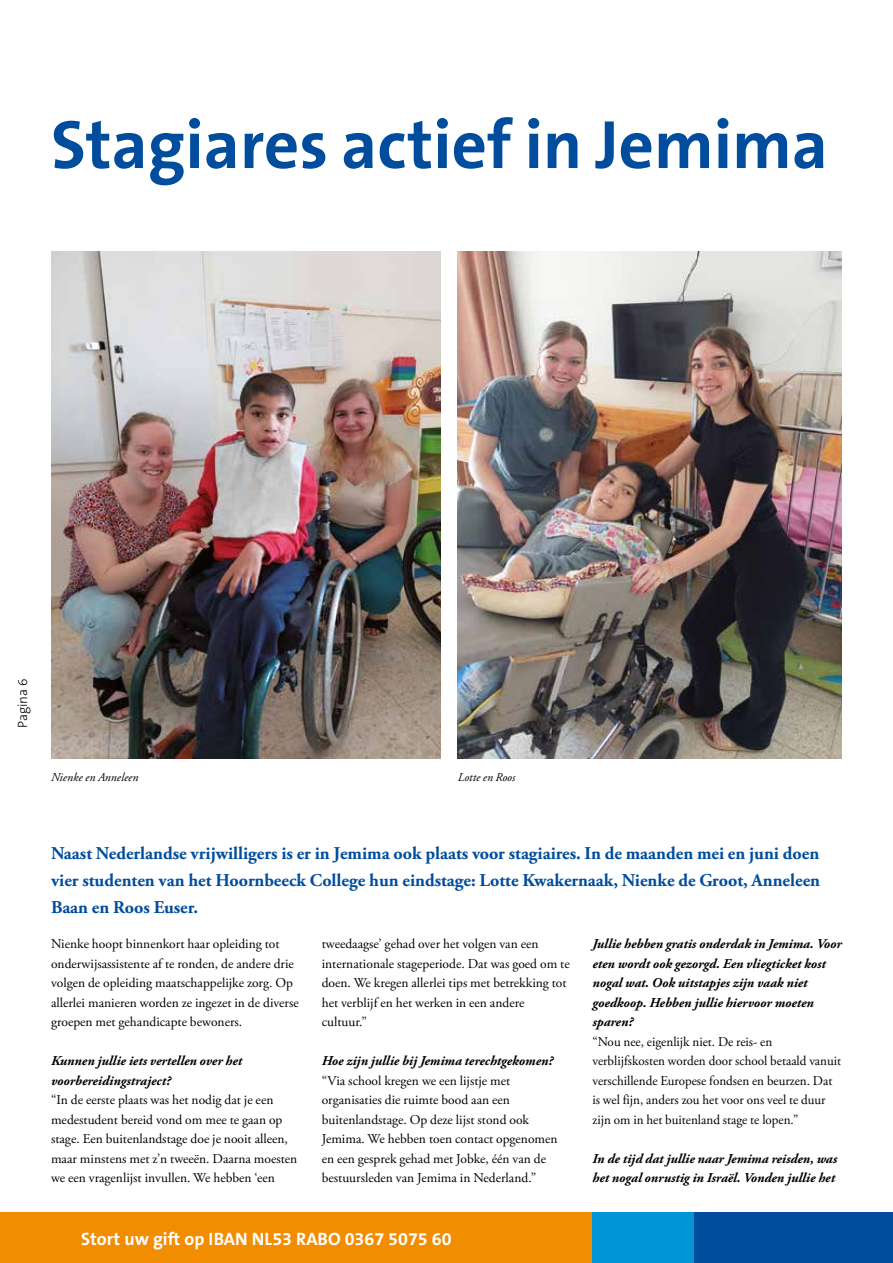
<style>
.page{position:relative;width:893px;height:1263px;background:#fff}
.page>*{position:absolute;margin:0;border:0;box-sizing:border-box;transform-origin:0 0}
.t1{font:700 69px "The Sans B7";color:#004d9d}
.t2{font:700 18px/27px "Adobe Garamond Pro";color:#004d9d;text-align:justify}
.t3{font:700 18px "The Sans B7";color:#fff}
.t4{font:13.5px/19.5px "Adobe Garamond Pro";color:#000}
.t5{font:italic 700 13.5px/19.5px "Adobe Garamond Pro";color:#000}
.t6{font:300 13.5px "The Sans B3";color:#000}
.t7{font:italic 12px "Adobe Garamond Pro";color:#000}
</style>
<div class="page">
<img style="left:458px;top:252px;width:384px;height:506px">
<img style="left:51px;top:252px;width:389px;height:506px">
<div style="left:0;top:1212px;width:592px;height:51px;background:#f28c00"></div>
<div style="left:592px;top:1212px;width:102px;height:51px;background:#0095d6"></div>
<div style="left:694px;top:1212px;width:199px;height:51px;background:#004d9d"></div>
<h1 class="t1" style="left:51px;top:108px;width:778px">Stagiares actief in Jemima</h1>
<p class="t6" style="left:16px;top:728px;width:51px;rotate:-90deg">Pagina 6</p>
<p class="t7" style="left:51px;top:769px;width:89px">Nienke en Anneleen</p>
<p class="t7" style="left:458px;top:769px;width:59px">Lotte en Roos</p>
<h2 class="t2" style="left:51px;top:840px;width:771px">Naast Nederlandse vrijwilligers is er in Jemima ook plaats voor stagiaires. In de maanden mei en juni doen vier studenten van het Hoornbeeck College hun eindstage: Lotte Kwakernaak, Nienke de Groot, Anneleen Baan en Roos Euser.</h2>
<p class="t5" style="left:592px;top:934px;width:251px">Jullie hebben gratis onderdak in Jemima. Voor eten wordt ook gezorgd. Een vliegticket kost nogal wat. Ook uitstapjes zijn vaak niet goedkoop. Hebben jullie hiervoor moeten sparen?</p>
<p class="t4" style="left:592px;top:1032px;width:250px">“Nou nee, eigenlijk niet. De reis- en verblijfskosten worden door school betaald vanuit verschillende Europese fondsen en beurzen. Dat is wel fijn, anders zou het voor ons veel te duur zijn om in het buitenland stage te lopen.”</p>
<p class="t5" style="left:592px;top:1149px;width:246px">In de tijd dat jullie naar Jemima reisden, was het nogal onrustig in Israël. Vonden jullie het</p>
<p class="t4" style="left:322px;top:934px;width:249px">tweedaagse’ gehad over het volgen van een internationale stageperiode. Dat was goed om te doen. We kregen allerlei tips met betrekking tot het verblijf en het werken in een andere cultuur.”</p>
<p class="t5" style="left:322px;top:1051px;width:233px">Hoe zijn jullie bij Jemima terechtgekomen?</p>
<p class="t4" style="left:322px;top:1071px;width:237px">“Via school kregen we een lijstje met organisaties die ruimte bood aan een buitenlandstage. Op deze lijst stond ook Jemima. We hebben toen contact opgenomen en een gesprek gehad met Jobke, één van de bestuursleden van Jemima in Nederland.”</p>
<p class="t4" style="left:51px;top:934px;width:249px">Nienke hoopt binnenkort haar opleiding tot onderwijsassistente af te ronden, de andere drie volgen de opleiding maatschappelijke zorg. Op allerlei manieren worden ze ingezet in de diverse groepen met gehandicapte bewoners.</p>
<p class="t5" style="left:51px;top:1051px;width:193px">Kunnen jullie iets vertellen over het voorbereidingstraject?</p>
<p class="t4" style="left:51px;top:1090px;width:248px">“In de eerste plaats was het nodig dat je een medestudent bereid vond om mee te gaan op stage. Een buitenlandstage doe je nooit alleen, maar minstens met z’n tweeën. Daarna moesten we een vragenlijst invullen. We hebben ‘een</p>
<h2 class="t3" style="left:81px;top:1229px;width:372px">Stort uw gift op IBAN NL53 RABO 0367 5075 60</h2>
</div>
